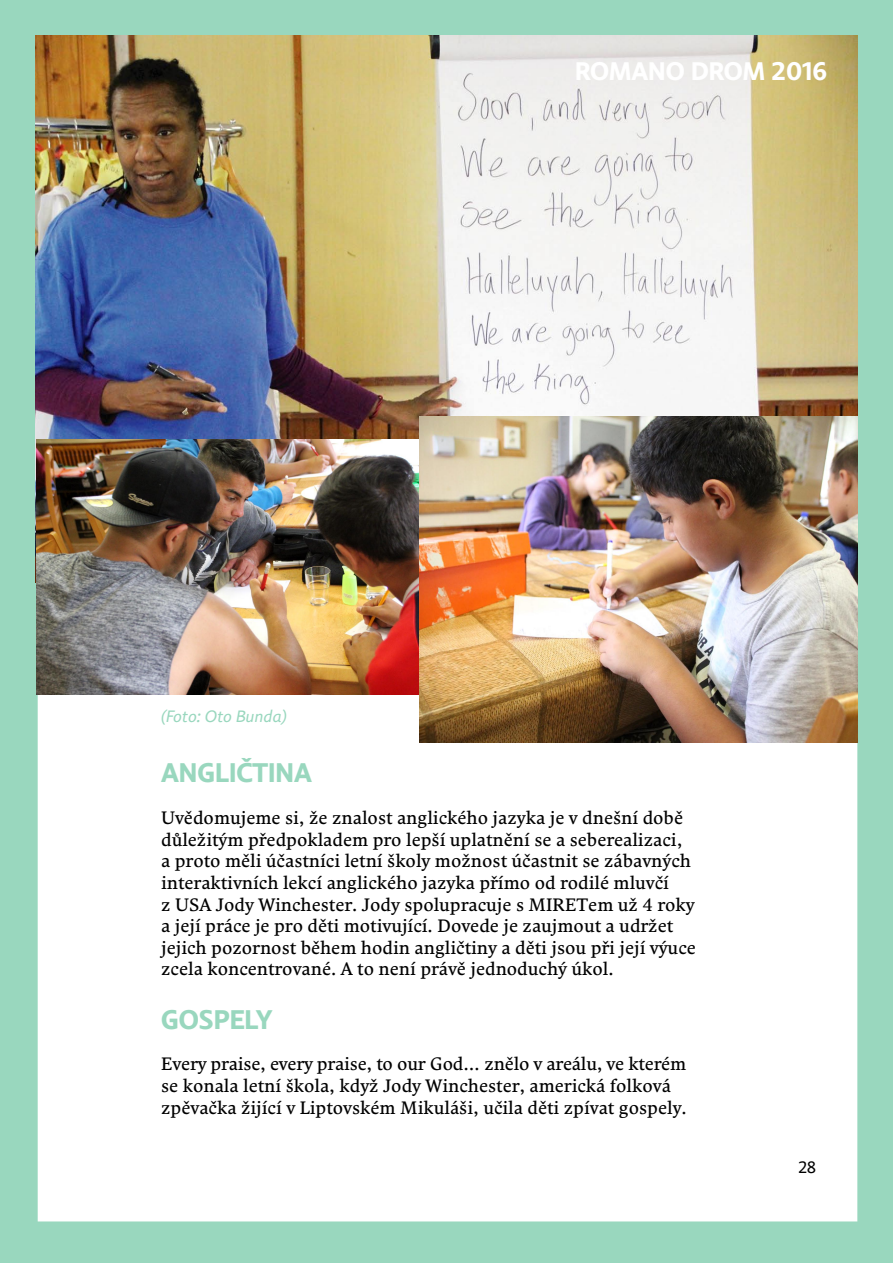
<style>
.page{position:relative;width:893px;height:1263px;background:#99d7be}
.page>*{position:absolute;margin:0;border:0;box-sizing:border-box;transform-origin:0 0}
.t1{font:700 27px "Comenia Sans";color:#99d7be}
.t2{font:700 25.5px "Comenia Sans";color:#fff}
.t3{font:18px/21.6px "Comenia Serif";color:#000}
.t4{font:italic 16.5px "Comenia Sans";color:#99d7be}
.t5{font:16.5px "Comenia Sans";color:#000}
</style>
<div class="page">
<div style="left:38px;top:36px;width:819px;height:1185px;background:#fff"></div>
<img style="left:36px;top:35px;width:821px;height:548px">
<img style="left:37px;top:440px;width:381px;height:254px">
<img style="left:419px;top:416px;width:439px;height:326px">
<p class="t2" style="left:575px;top:55px;width:254px">ROMANO DROM 2016</p>
<p class="t4" style="left:161px;top:706px;width:127px">(Foto: Oto Bunda)</p>
<p class="t1" style="left:161px;top:755px;width:152px">ANGLIČTINA</p>
<p class="t3" style="left:161px;top:806px;width:536px">Uvědomujeme si, že znalost anglického jazyka je v dnešní době důležitým předpokladem pro lepší uplatnění se a seberealizaci, a proto měli účastníci letní školy možnost účastnit se zábavných interaktivních lekcí anglického jazyka přímo od rodilé mluvčí<br>z USA Jody Winchester. Jody spolupracuje s MIRETem už 4 roky a její práce je pro děti motivující. Dovede je zaujmout a udržet jejich pozornost během hodin angličtiny a děti jsou při její výuce zcela koncentrované. A to není právě jednoduchý úkol.</p>
<p class="t1" style="left:161px;top:1003px;width:113px">GOSPELY</p>
<p class="t3" style="left:161px;top:1053px;width:527px">Every praise, every praise, to our God… znělo v areálu, ve kterém se konala letní škola, když Jody Winchester, americká folková zpěvačka žijící v Liptovském Mikuláši, učila děti zpívat gospely.</p>
<p class="t5" style="left:798px;top:1157px;width:19px">28</p>
</div>
